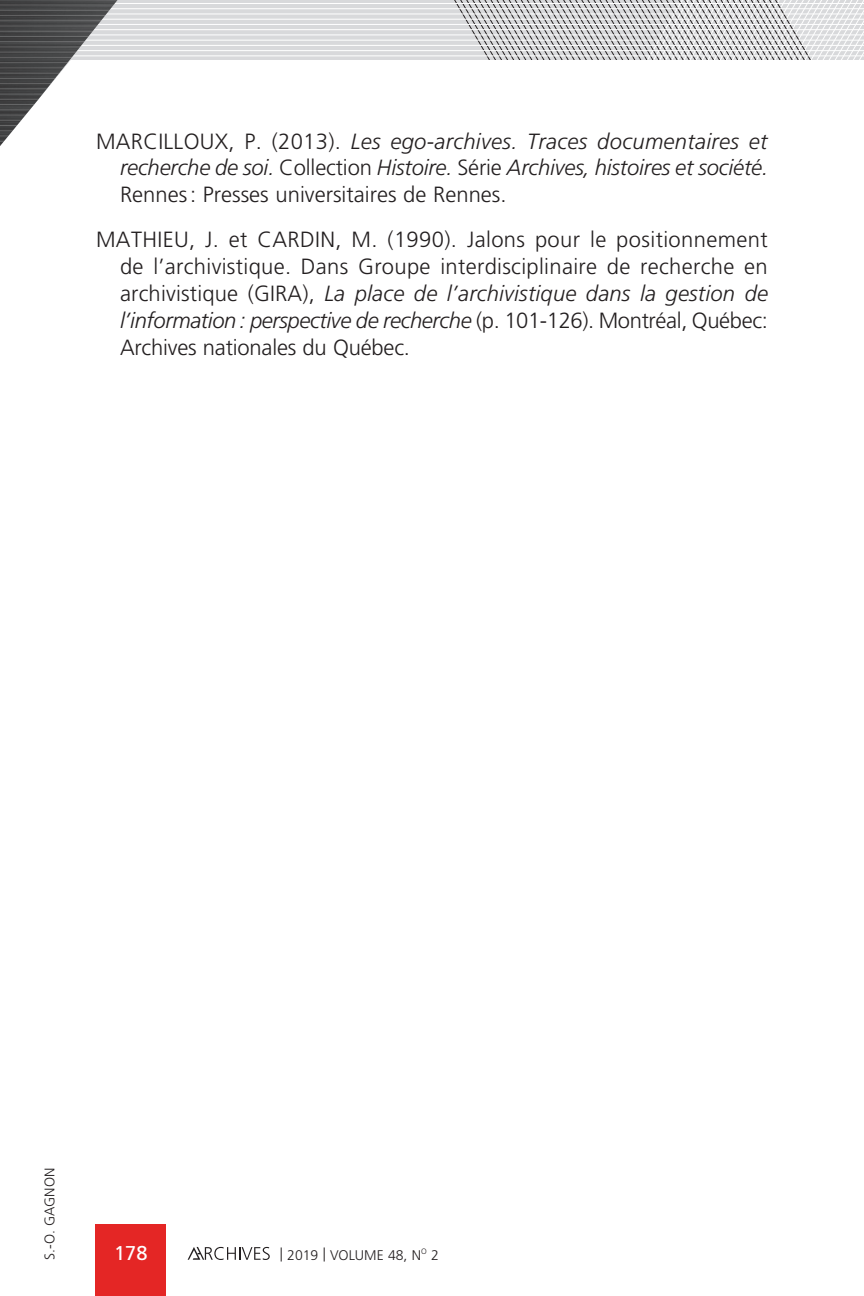
<style>
.page{position:relative;width:864px;height:1296px;background:#fff}
.page>*{position:absolute;margin:0;border:0;box-sizing:border-box;transform-origin:0 0}
.t1{font:300 22px/27px "Frutiger LT Std";letter-spacing:-.01em;color:#231f20;text-align:justify}
.t2{font:italic 300 22px/27px "Frutiger LT Std";letter-spacing:-.005em;color:#231f20;text-align:justify}
.t3{font:20px "Frutiger LT Std";color:#fff}
.t4{font:300 14px "Frutiger LT Std";color:#231f20}
.s1{font-style:normal}
.s2{font-style:italic}
</style>
<div class="page">
<svg style="left:220px;top:0;width:434px;height:60px;background:#ccccce"></svg>
<hr style="left:0;top:3px;width:864px;height:1px;background:#fff">
<hr style="left:0;top:8px;width:864px;height:1px;background:#fff">
<hr style="left:0;top:14px;width:864px;height:1px;background:#fff">
<hr style="left:0;top:19px;width:864px;height:1px;background:#fff">
<hr style="left:0;top:24px;width:864px;height:1px;background:#fff">
<hr style="left:0;top:29px;width:864px;height:1px;background:#fff">
<hr style="left:0;top:34px;width:864px;height:1px;background:#fff">
<hr style="left:0;top:40px;width:864px;height:1px;background:#fff">
<hr style="left:0;top:45px;width:864px;height:1px;background:#fff">
<hr style="left:0;top:50px;width:864px;height:1px;background:#fff">
<hr style="left:0;top:55px;width:864px;height:1px;background:#fff">
<svg style="left:755px;top:0;width:109px;height:60px"></svg>
<svg style="left:0;top:1px;width:220px;height:145px"></svg>
<hr style="left:0;top:5px;width:220px;height:1px;background:#fff">
<hr style="left:0;top:10px;width:220px;height:1px;background:#fff">
<hr style="left:0;top:15px;width:220px;height:1px;background:#fff">
<hr style="left:0;top:20px;width:220px;height:1px;background:#fff">
<hr style="left:0;top:26px;width:220px;height:1px;background:#fff">
<hr style="left:0;top:31px;width:220px;height:1px;background:#fff">
<hr style="left:0;top:36px;width:220px;height:1px;background:#fff">
<hr style="left:0;top:41px;width:220px;height:1px;background:#fff">
<hr style="left:0;top:46px;width:220px;height:1px;background:#fff">
<hr style="left:0;top:52px;width:220px;height:1px;background:#fff">
<hr style="left:0;top:57px;width:220px;height:1px;background:#fff">
<hr style="left:0;top:62px;width:220px;height:1px;background:#fff">
<hr style="left:0;top:67px;width:220px;height:1px;background:#fff">
<hr style="left:0;top:73px;width:220px;height:1px;background:#fff">
<hr style="left:0;top:78px;width:220px;height:1px;background:#fff">
<hr style="left:0;top:83px;width:220px;height:1px;background:#fff">
<hr style="left:0;top:88px;width:220px;height:1px;background:#fff">
<hr style="left:0;top:94px;width:220px;height:1px;background:#fff">
<hr style="left:0;top:99px;width:220px;height:1px;background:#fff">
<hr style="left:0;top:104px;width:220px;height:1px;background:#fff">
<hr style="left:0;top:109px;width:220px;height:1px;background:#fff">
<hr style="left:0;top:115px;width:220px;height:1px;background:#fff">
<hr style="left:0;top:120px;width:220px;height:1px;background:#fff">
<hr style="left:0;top:125px;width:220px;height:1px;background:#fff">
<hr style="left:0;top:130px;width:220px;height:1px;background:#fff">
<hr style="left:0;top:136px;width:220px;height:1px;background:#fff">
<hr style="left:0;top:141px;width:220px;height:1px;background:#fff">
<div style="left:96px;top:1224px;width:70px;height:72px;background:#e42625"></div>
<svg style="left:188px;top:1247px;width:82px;height:13px"></svg>
<p class="t2" style="left:120px;top:128px;width:650px;text-indent:-24px"><span class="s1">MARCILLOUX, P. (2013).</span> Les ego-archives. Traces documentaires et recherche de soi. <span class="s1">Collection</span> Histoire. <span class="s1">Série</span> Archives, histoires et société.<br><span class="s1">Rennes: Presses universitaires de Rennes.</span></p>
<p class="t1" style="left:120px;top:227px;width:650px;text-indent:-24px">MATHIEU, J. et CARDIN, M. (1990). Jalons pour le positionnement de l’archivistique. Dans Groupe interdisciplinaire de recherche en archivistique (GIRA), <span class="s2">La place de l’archivistique dans la gestion de l’information: perspective de recherche</span> (p. 101-126). Montréal, Québec:<br>Archives nationales du Québec.</p>
<p class="t4" style="left:42px;top:1260px;width:94px;rotate:-90deg">S.-O. GAGNON</p>
<p class="t3" style="left:114px;top:1241px;width:35px">178</p>
<p class="t4" style="left:280px;top:1247px;width:160px">| 2019 | VOLUME 48, N<sup>O</sup> 2</p>
</div>
